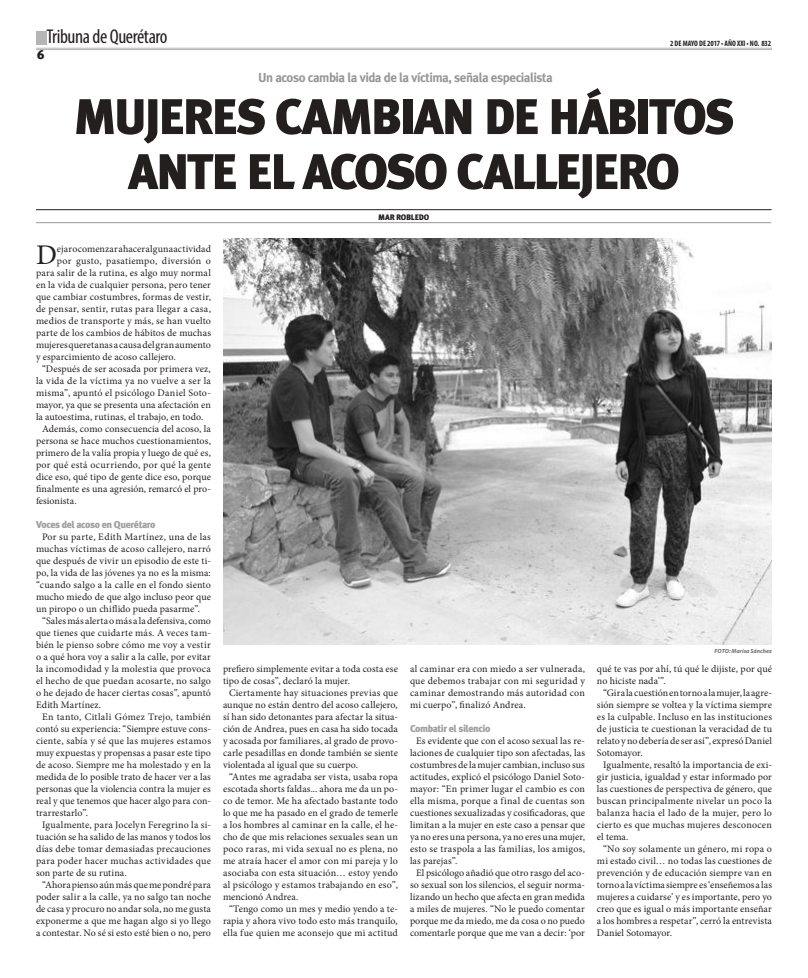
<style>
.page{position:relative;width:808px;height:978px;background:#fff}
.page>*{position:absolute;margin:0;border:0;box-sizing:border-box;transform-origin:0 0}
.t1{font:900 50px/55px "Meta Plus";letter-spacing:-.05em;color:#241f1f;text-align:center}
.t2{font:28.5px "Minion Pro";color:#241f1f}
.t3{font:condensed 20px "Myriad Pro";letter-spacing:-.02em;color:#241f1f}
.t4{font:700 13px "Meta Plus";letter-spacing:-.04em;color:#969698}
.t5{font:900 12.9px "Meta Plus";color:#241f1f}
.t6{font:10px/12px "Minion Pro";letter-spacing:.01em;color:#241f1f;text-align:justify}
.t7{font:900 10px "Meta Plus";letter-spacing:-.035em;color:#a0a1a3}
.t8{font:10px "Minion Pro";letter-spacing:.035em;color:#241f1f}
.t9{font:10px "Minion Pro";letter-spacing:.03em;color:#241f1f}
.t10{font:900 8px "Meta Plus Lining";letter-spacing:-.025em;color:#241f1f}
.t11{font:700 condensed 7.9px "Myriad Pro";color:#241f1f}
.t12{font:italic 700 6px "Myriad Pro";color:#717072}
</style>
<div class="page">
<hr style="left:36px;top:48px;width:736px;height:1px;background:#b5b5b6">
<hr style="left:36px;top:49px;width:736px;height:1px;background:#b5b5b6">
<div style="left:36px;top:31px;width:10px;height:14px;background:#b5b5b6"></div>
<hr style="left:36px;top:209px;width:735px;height:1px;background:#241f1f">
<hr style="left:36px;top:222px;width:735px;height:1px;background:#969698">
<img style="left:223px;top:239px;width:549px;height:405px">
<h3 class="t3" style="left:47px;top:25px;width:122px">Tribuna de Querétaro</h3>
<p class="t5" style="left:37px;top:47px;width:9px">6</p>
<h3 class="t4" style="left:258px;top:70px;width:296px">Un acoso cambia la vida de la víctima, señala especialista</h3>
<p class="t11" style="left:670px;top:38px;width:102px">2 DE MAYO DE 2017 • AÑO XXI • NO. 832</p>
<h1 class="t1" style="left:73px;top:89px;width:663px">MUJERES CAMBIAN DE HÁBITOS<br>ANTE EL ACOSO CALLEJERO</h1>
<p class="t10" style="left:378px;top:213px;width:53px">MAR ROBLEDO</p>
<h2 class="t2" style="left:36px;top:236px;width:22px">D</h2>
<p class="t6" style="left:57px;top:243px;width:156px">ejar o comenzar a hacer alguna actividad</p>
<p class="t6" style="left:57px;top:255px;width:156px">por gusto, pasatiempo, diversión o</p>
<p class="t6" style="left:36px;top:267px;width:176px">para salir de la rutina, es algo muy normal</p>
<p class="t6" style="left:36px;top:279px;width:176px">en la vida de cualquier persona, pero tener</p>
<p class="t6" style="left:36px;top:291px;width:176px">que cambiar costumbres, formas de vestir,</p>
<p class="t8" style="left:36px;top:302px;width:176px">de pensar, sentir, rutas para llegar a casa,</p>
<p class="t6" style="left:36px;top:315px;width:176px">medios de transporte y más, se han vuelto</p>
<p class="t6" style="left:36px;top:327px;width:177px">parte de los cambios de hábitos de muchas</p>
<p class="t6" style="left:36px;top:339px;width:176px">mujeres queretanas a causa del gran aumento</p>
<p class="t6" style="left:36px;top:351px;width:141px">y esparcimiento de acoso callejero.</p>
<p class="t6" style="left:42px;top:363px;width:170px">“Después de ser acosada por primera vez,</p>
<p class="t9" style="left:36px;top:374px;width:176px">la vida de la víctima ya no vuelve a ser la</p>
<p class="t6" style="left:36px;top:387px;width:176px">misma”, apuntó el psicólogo Daniel Soto-</p>
<p class="t6" style="left:36px;top:399px;width:176px">mayor, ya que se presenta una afectación en</p>
<p class="t6" style="left:36px;top:411px;width:169px">la autoestima, rutinas, el trabajo, en todo.</p>
<p class="t6" style="left:42px;top:423px;width:170px">Además, como consecuencia del acoso, la</p>
<p class="t6" style="left:36px;top:435px;width:176px">persona se hace muchos cuestionamientos,</p>
<p class="t6" style="left:36px;top:447px;width:176px">primero de la valía propia y luego de qué es,</p>
<p class="t6" style="left:36px;top:459px;width:176px">por qué está ocurriendo, por qué la gente</p>
<p class="t6" style="left:36px;top:471px;width:177px">dice eso, qué tipo de gente dice eso, porque</p>
<p class="t6" style="left:36px;top:483px;width:176px">finalmente es una agresión, remarcó el pro-</p>
<p class="t6" style="left:36px;top:495px;width:42px">fesionista.</p>
<p class="t7" style="left:36px;top:519px;width:121px">Voces del acoso en Querétaro</p>
<p class="t6" style="left:36px;top:531px;width:176px;text-indent:6px">Por su parte, Edith Martínez, una de las muchas víctimas de acoso callejero, narró que después de vivir un episodio de este ti&shy;po, la vida de las jóvenes ya no es la misma: “cuando salgo a la calle en el fondo siento mucho miedo de que algo incluso peor que un piropo o un chiflido pueda pasarme”.</p>
<p class="t6" style="left:36px;top:615px;width:176px;text-indent:6px">“Sales más alerta o más a la defensiva, como que tienes que cuidarte más. A veces tam&shy;bién le pienso sobre cómo me voy a vestir o a qué hora voy a salir a la calle, por evitar la incomodidad y la molestia que provoca el hecho de que puedan acosarte, no salgo o he dejado de hacer ciertas cosas”, apuntó Edith Martínez.</p>
<p class="t6" style="left:36px;top:711px;width:176px;text-indent:6px">En tanto, Citlali Gómez Trejo, también contó su experiencia: “Siempre estuve cons&shy;ciente, sabía y sé que las mujeres estamos muy expuestas y propensas a pasar este tipo de acoso. Siempre me ha molestado y en la medida de lo posible trato de hacer ver a las personas que la violencia contra la mujer es real y que tenemos que hacer algo para con&shy;trarrestarlo”.</p>
<p class="t6" style="left:36px;top:819px;width:176px;text-indent:6px">Igualmente, para Jocelyn Feregrino la si&shy;tuación se ha salido de las manos y todos los días debe tomar demasiadas precauciones para poder hacer muchas actividades que son parte de su rutina.</p>
<p class="t6" style="left:36px;top:879px;width:177px;text-align:center">“Ahora pienso aún más que me pondré para poder salir a la calle, ya no salgo tan noche de casa y procuro no andar sola, no me gusta exponerme a que me hagan algo si yo llego a contestar. No sé si esto esté bien o no, pero</p>
<p class="t6" style="left:223px;top:663px;width:176px">prefiero simplemente evitar a toda costa ese tipo de cosas”, declaró la mujer.</p>
<p class="t6" style="left:223px;top:687px;width:176px;text-indent:6px">Ciertamente hay situaciones previas que aunque no están dentro del acoso callejero, sí han sido detonantes para afectar la situa&shy;ción de Andrea, pues en casa ha sido tocada y acosada por familiares, al grado de provo&shy;carle pesadillas en donde también se siente violentada al igual que su cuerpo.</p>
<p class="t6" style="left:223px;top:771px;width:177px;text-indent:6px">“Antes me agradaba ser vista, usaba ropa escotada shorts faldas... ahora me da un po&shy;co de temor. Me ha afectado bastante todo lo que me ha pasado en el grado de temerle a los hombres al caminar en la calle, el he&shy;cho de que mis relaciones sexuales sean un poco raras, mi vida sexual no es plena, no me atraía hacer el amor con mi pareja y lo asociaba con esta situación… estoy yendo al psicólogo y estamos trabajando en eso”, mencionó Andrea.</p>
<p class="t6" style="left:223px;top:903px;width:176px;text-indent:6px">“Tengo como un mes y medio yendo a te&shy;rapia y ahora vivo todo esto más tranquilo, ella fue quien me aconsejo que mi actitud</p>
<p class="t6" style="left:410px;top:663px;width:176px">al caminar era con miedo a ser vulnerada, que debemos trabajar con mi seguridad y caminar demostrando más autoridad con mi cuerpo”, finalizó Andrea.</p>
<p class="t7" style="left:410px;top:723px;width:82px">Combatir el silencio</p>
<p class="t6" style="left:410px;top:735px;width:177px;text-indent:6px">Es evidente que con el acoso sexual las re&shy;laciones de cualquier tipo son afectadas, las costumbres de la mujer cambian, incluso sus actitudes, explicó el psicólogo Daniel Soto&shy;mayor: “En primer lugar el cambio es con ella misma, porque a final de cuentas son cuestiones sexualizadas y cosificadoras, que limitan a la mujer en este caso a pensar que ya no eres una persona, ya no eres una mujer, esto se traspola a las familias, los amigos, las parejas”.</p>
<p class="t6" style="left:410px;top:867px;width:176px;text-align:center">El psicólogo añadió que otro rasgo del aco&shy;so sexual son los silencios, el seguir norma&shy;lizando un hecho que afecta en gran medida a miles de mujeres. “No le puedo comentar porque me da miedo, me da cosa o no puedo comentarle porque que me van a decir: ‘por</p>
<p class="t12" style="left:715px;top:647px;width:59px">FOTO: Marisa Sánchez</p>
<p class="t6" style="left:597px;top:663px;width:176px">qué te vas por ahí, tú qué le dijiste, por qué no hiciste nada’”.</p>
<p class="t6" style="left:597px;top:687px;width:177px;text-indent:6px">“Gira la cuestión en torno a la mujer, la agre&shy;sión siempre se voltea y la víctima siempre es la culpable. Incluso en las instituciones de justicia te cuestionan la veracidad de tu relato y no debería de ser así”, expresó Daniel Sotomayor.</p>
<p class="t6" style="left:597px;top:759px;width:176px;text-indent:6px">Igualmente, resaltó la importancia de exi&shy;gir justicia, igualdad y estar informado por las cuestiones de perspectiva de género, que buscan principalmente nivelar un poco la balanza hacia el lado de la mujer, pero lo cierto es que muchas mujeres desconocen el tema.</p>
<p class="t6" style="left:597px;top:843px;width:176px;text-indent:6px">“No soy solamente un género, mi ropa o mi estado civil… no todas las cuestiones de prevención y de educación siempre van en torno a la víctima siempre es ‘enseñemos a las mujeres a cuidarse’ y es importante, pero yo creo que es igual o más importante enseñar a los hombres a respetar”, cerró la entrevista Daniel Sotomayor.</p>
</div>
